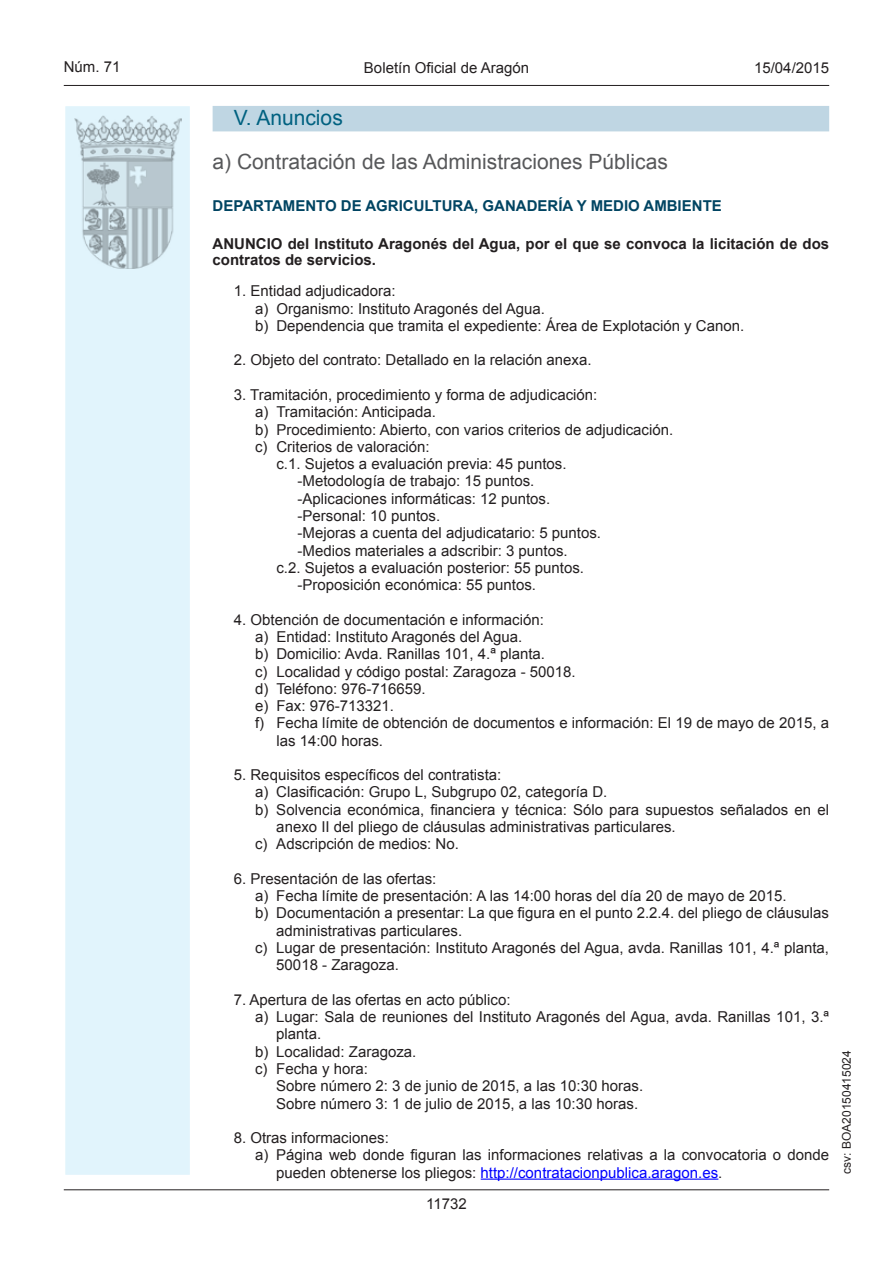
<style>
.page{position:relative;width:893px;height:1263px;background:#fff}
.page>*{position:absolute;margin:0;border:0;box-sizing:border-box;transform-origin:0 0}
.t1{font:21px "Arial";color:#57585a}
.t2{font:21px "Arial";color:#006180}
.t3{font:15px/17.2px "Arial";color:#231f20}
.t4{font:700 15px/16.5px "Arial";color:#231f20}
.t5{font:15px "Arial";color:#00f}
.t6{font:700 15px "Arial";color:#004462}
.t7{font:12px "Arial";color:#231f20}
.s1{color:#231f20}
</style>
<div class="page">
<hr style="left:64px;top:85px;width:765px;height:1px;background:#231f20">
<div style="left:64px;top:105px;width:127px;height:1071px;background:#e1f4fc;border:2px solid #fff"></div>
<img style="left:75px;top:115px;width:106px;height:153px">
<hr style="left:64px;top:1189px;width:765px;height:1px;background:#231f20">
<div style="left:213px;top:106px;width:616px;height:25px;background:#bfd6e3"></div>
<hr style="left:481px;top:1178px;width:237px;height:2px;background:#00f">
<p class="t3" style="left:64px;top:59px;width:58px">Núm. 71</p>
<p class="t3" style="left:364px;top:59px;width:167px">Boletín Oficial de Aragón</p>
<p class="t3" style="left:754px;top:59px;width:77px">15/04/2015</p>
<h1 class="t2" style="left:234px;top:104px;width:110px">V. Anuncios</h1>
<h1 class="t1" style="left:213px;top:148px;width:457px">a) Contratación de las Administraciones Públicas</h1>
<p class="t6" style="left:213px;top:196px;width:511px">DEPARTAMENTO DE AGRICULTURA, GANADERÍA Y MEDIO AMBIENTE</p>
<p class="t4" style="left:213px;top:236px;width:618px">ANUNCIO del Instituto Aragonés del Agua, por el que se convoca la licitación de dos contratos de servicios.</p>
<p class="t3" style="left:255px;top:283px;width:491px;text-indent:-21px">1. Entidad adjudicadora:<br>a) Organismo: Instituto Aragonés del Agua.<br>b) Dependencia que tramita el expediente: Área de Explotación y Canon.</p>
<p class="t3" style="left:234px;top:352px;width:359px">2. Objeto del contrato: Detallado en la relación anexa.</p>
<p class="t3" style="left:234px;top:386px;width:365px">3. Tramitación, procedimiento y forma de adjudicación:</p>
<p class="t3" style="left:255px;top:404px;width:182px">a) Tramitación: Anticipada.</p>
<p class="t3" style="left:255px;top:421px;width:420px">b) Procedimiento: Abierto, con varios criterios de adjudicación.</p>
<p class="t3" style="left:255px;top:438px;width:176px">c) Criterios de valoración:</p>
<p class="t3" style="left:276px;top:455px;width:292px">c.1. Sujetos a evaluación previa: 45 puntos.</p>
<p class="t3" style="left:298px;top:473px;width:238px">-Metodología de trabajo: 15 puntos.</p>
<p class="t3" style="left:298px;top:490px;width:254px">-Aplicaciones informáticas: 12 puntos.</p>
<p class="t3" style="left:298px;top:507px;width:144px">-Personal: 10 puntos.</p>
<p class="t3" style="left:298px;top:524px;width:305px">-Mejoras a cuenta del adjudicatario: 5 puntos.</p>
<p class="t3" style="left:298px;top:542px;width:272px">-Medios materiales a adscribir: 3 puntos.</p>
<p class="t3" style="left:276px;top:559px;width:309px">c.2. Sujetos a evaluación posterior: 55 puntos.</p>
<p class="t3" style="left:298px;top:576px;width:240px">-Proposición económica: 55 puntos.</p>
<p class="t3" style="left:234px;top:611px;width:312px">4. Obtención de documentación e información:</p>
<p class="t3" style="left:255px;top:628px;width:269px">a) Entidad: Instituto Aragonés del Agua.</p>
<p class="t3" style="left:255px;top:645px;width:291px">b) Domicilio: Avda. Ranillas 101, 4.ª planta.</p>
<p class="t3" style="left:255px;top:663px;width:322px">c) Localidad y código postal: Zaragoza - 50018.</p>
<p class="t3" style="left:255px;top:680px;width:172px">d) Teléfono: 976-716659.</p>
<p class="t3" style="left:255px;top:697px;width:140px">e) Fax: 976-713321.</p>
<p class="t3" style="left:255px;top:715px;width:576px">f) Fecha límite de obtención de documentos e información: El 19 de mayo de 2015, a</p>
<p class="t3" style="left:276px;top:732px;width:108px">las 14:00 horas.</p>
<p class="t3" style="left:234px;top:766px;width:269px">5. Requisitos específicos del contratista:</p>
<p class="t3" style="left:255px;top:784px;width:354px">a) Clasificación: Grupo L, Subgrupo 02, categoría D.</p>
<p class="t3" style="left:255px;top:801px;width:575px">b) Solvencia económica, financiera y técnica: Sólo para supuestos señalados en el</p>
<p class="t3" style="left:276px;top:818px;width:401px">anexo II del pliego de cláusulas administrativas particulares.</p>
<p class="t3" style="left:255px;top:835px;width:205px">c) Adscripción de medios: No.</p>
<p class="t3" style="left:234px;top:870px;width:204px">6. Presentación de las ofertas:</p>
<p class="t3" style="left:255px;top:887px;width:533px">a) Fecha límite de presentación: A las 14:00 horas del día 20 de mayo de 2015.</p>
<p class="t3" style="left:255px;top:905px;width:575px">b) Documentación a presentar: La que figura en el punto 2.2.4. del pliego de cláusulas</p>
<p class="t3" style="left:276px;top:922px;width:187px">administrativas particulares.</p>
<p class="t3" style="left:255px;top:939px;width:575px">c) Lugar de presentación: Instituto Aragonés del Agua, avda. Ranillas 101, 4.ª planta,</p>
<p class="t3" style="left:276px;top:956px;width:124px">50018 - Zaragoza.</p>
<p class="t3" style="left:234px;top:991px;width:278px">7. Apertura de las ofertas en acto público:</p>
<p class="t3" style="left:255px;top:1008px;width:575px">a) Lugar: Sala de reuniones del Instituto Aragonés del Agua, avda. Ranillas 101, 3.ª</p>
<p class="t3" style="left:276px;top:1026px;width:47px">planta.</p>
<p class="t3" style="left:255px;top:1043px;width:163px">b) Localidad: Zaragoza.</p>
<p class="t3" style="left:255px;top:1060px;width:114px">c) Fecha y hora:</p>
<p class="t3" style="left:276px;top:1077px;width:368px">Sobre número 2: 3 de junio de 2015, a las 10:30 horas.</p>
<p class="t3" style="left:276px;top:1095px;width:363px">Sobre número 3: 1 de julio de 2015, a las 10:30 horas.</p>
<p class="t3" style="left:234px;top:1129px;width:157px">8. Otras informaciones:</p>
<p class="t3" style="left:255px;top:1146px;width:576px">a) Página web donde figuran las informaciones relativas a la convocatoria o donde</p>
<p class="t5" style="left:276px;top:1162px;width:448px"><span class="s1">pueden obtenerse los pliegos:</span> http://contratacionpublica.aragon.es<span class="s1">.</span></p>
<p class="t3" style="left:426px;top:1195px;width:42px">11732</p>
<p class="t7" style="left:839px;top:1174px;width:125px;rotate:-90deg">csv: BOA20150415024</p>
</div>
